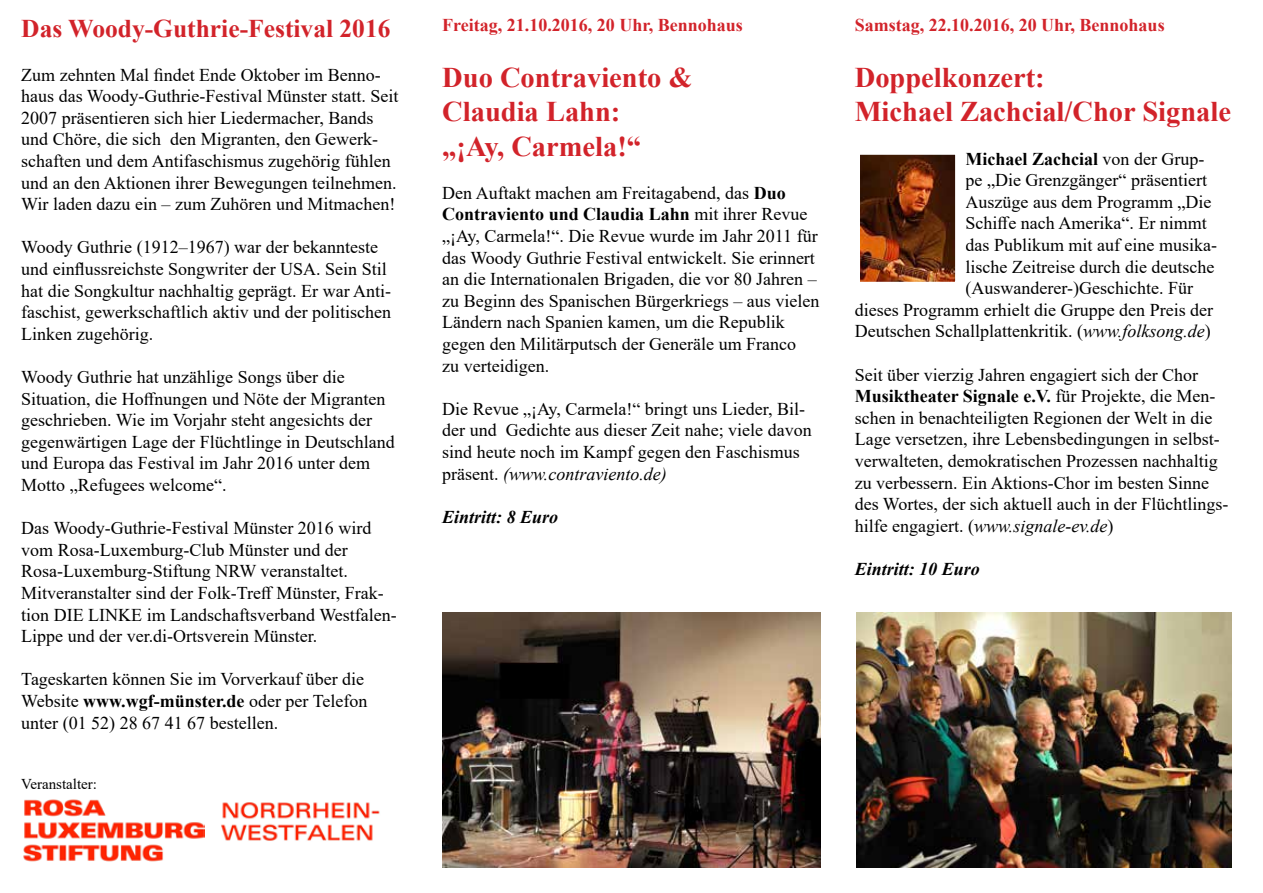
<style>
.page{position:relative;width:1263px;height:893px;background:#fff}
.page>*{position:absolute;margin:0;border:0;box-sizing:border-box;transform-origin:0 0}
.t1{font:700 28.5px/34.2px "Times New Roman";color:#d2232a}
.t2{font:700 25.5px "Times New Roman";color:#d2232a}
.t3{font:18px/21.6px "Times New Roman";color:#000}
.t4{font:700 18px "Times New Roman";color:#d2232a}
.t5{font:italic 700 18px "Times New Roman";color:#000}
.t6{font:700 18px "Times New Roman";color:#000}
.t7{font:15px "Times New Roman";color:#000}
.s1{font-weight:700}
.s2{font-style:italic}
.s3{font-weight:400}
</style>
<div class="page">
<img style="left:23px;top:799px;width:182px;height:63px">
<img style="left:221px;top:802px;width:159px;height:39px">
<img style="left:442px;top:612px;width:379px;height:255px">
<img style="left:856px;top:613px;width:375px;height:254px">
<img style="left:860px;top:155px;width:94px;height:126px">
<h2 class="t2" style="left:21px;top:10px;width:371px">Das Woody-Guthrie-Festival 2016</h2>
<p class="t3" style="left:21px;top:63px;width:379px">Zum zehnten Mal findet Ende Oktober im Benno&shy;haus das Woody-Guthrie-Festival Münster statt. Seit 2007 präsentieren sich hier Liedermacher, Bands und Chöre, die sich den Migranten, den Gewerk&shy;schaften und dem Antifaschismus zugehörig fühlen und an den Aktionen ihrer Bewegungen teilnehmen.<br>Wir laden dazu ein – zum Zuhören und Mitmachen!</p>
<p class="t3" style="left:21px;top:236px;width:371px">Woody Guthrie (1912–1967) war der bekannteste und einflussreichste Songwriter der USA. Sein Stil hat die Songkultur nachhaltig geprägt. Er war Anti&shy;faschist, gewerkschaftlich aktiv und der politischen Linken zugehörig.</p>
<p class="t3" style="left:21px;top:366px;width:375px">Woody Guthrie hat unzählige Songs über die Situation, die Hoffnungen und Nöte der Migranten geschrieben. Wie im Vorjahr steht angesichts der gegenwärtigen Lage der Flüchtlinge in Deutschland und Europa das Festival im Jahr 2016 unter dem Motto „Refugees welcome“.</p>
<p class="t3" style="left:21px;top:517px;width:377px">Das Woody-Guthrie-Festival Münster 2016 wird vom Rosa-Luxemburg-Club Münster und der Rosa-Luxemburg-Stiftung NRW veranstaltet.<br>Mitveranstalter sind der Folk-Treff Münster, Frak&shy;tion DIE LINKE im Landschaftsverband Westfalen-Lippe und der ver.di-Ortsverein Münster.</p>
<p class="t3" style="left:21px;top:668px;width:348px">Tageskarten können Sie im Vorverkauf über die<br>Website <span class="s1">www.wgf-münster.de</span> oder per Telefon unter (01 52) 28 67 41 67 bestellen.</p>
<p class="t7" style="left:21px;top:773px;width:77px">Veranstalter:</p>
<p class="t4" style="left:442px;top:12px;width:302px">Freitag, 21.10.2016, 20 Uhr, Bennohaus</p>
<h1 class="t1" style="left:442px;top:60px;width:252px">Duo Contraviento &amp;<br>Claudia Lahn:<br>„¡Ay, Carmela!“</h1>
<p class="t3" style="left:442px;top:181px;width:379px">Den Auftakt machen am Freitagabend, das <span class="s1">Duo Contraviento und Claudia Lahn</span> mit ihrer Revue „¡Ay, Carmela!“. Die Revue wurde im Jahr 2011 für das Woody Guthrie Festival entwickelt. Sie erinnert an die Internationalen Brigaden, die vor 80 Jahren – zu Beginn des Spanischen Bürgerkriegs – aus vielen Ländern nach Spanien kamen, um die Republik gegen den Militärputsch der Generäle um Franco<br>zu verteidigen.</p>
<p class="t3" style="left:442px;top:397px;width:371px">Die Revue „¡Ay, Carmela!“ bringt uns Lieder, Bil&shy;der und Gedichte aus dieser Zeit nahe; viele davon sind heute noch im Kampf gegen den Faschismus präsent. <span class="s2">(www.contraviento.de)</span></p>
<p class="t5" style="left:442px;top:504px;width:118px">Eintritt: 8 Euro</p>
<p class="t4" style="left:855px;top:12px;width:311px">Samstag, 22.10.2016, 20 Uhr, Bennohaus</p>
<h1 class="t1" style="left:855px;top:60px;width:378px">Doppelkonzert:<br>Michael Zachcial/Chor Signale</h1>
<p class="t6" style="left:965px;top:146px;width:240px">Michael Zachcial <span class="s3">von der Grup-</span></p>
<p class="t3" style="left:965px;top:169px;width:243px">pe „Die Grenzgänger“ präsentiert</p>
<p class="t3" style="left:965px;top:190px;width:247px">Auszüge aus dem Programm „Die</p>
<p class="t3" style="left:965px;top:212px;width:243px">Schiffe nach Amerika“. Er nimmt</p>
<p class="t3" style="left:965px;top:234px;width:253px">das Publikum mit auf eine musika-</p>
<p class="t3" style="left:965px;top:255px;width:250px">lische Zeitreise durch die deutsche</p>
<p class="t3" style="left:965px;top:277px;width:229px">(Auswanderer-)Geschichte. Für</p>
<p class="t3" style="left:855px;top:298px;width:360px">dieses Programm erhielt die Gruppe den Preis der</p>
<p class="t3" style="left:855px;top:320px;width:358px">Deutschen Schallplattenkritik. (<span class="s2">www.folksong.de</span>)</p>
<p class="t3" style="left:855px;top:363px;width:375px">Seit über vierzig Jahren engagiert sich der Chor <span class="s1">Musiktheater Signale e.V.</span> für Projekte, die Men&shy;schen in benachteiligten Regionen der Welt in die Lage versetzen, ihre Lebensbedingungen in selbst&shy;verwalteten, demokratischen Prozessen nachhaltig zu verbessern. Ein Aktions-Chor im besten Sinne des Wortes, der sich aktuell auch in der Flüchtlings&shy;hilfe engagiert. (<span class="s2">www.signale-ev.de</span>)</p>
<p class="t5" style="left:855px;top:556px;width:127px">Eintritt: 10 Euro</p>
</div>
